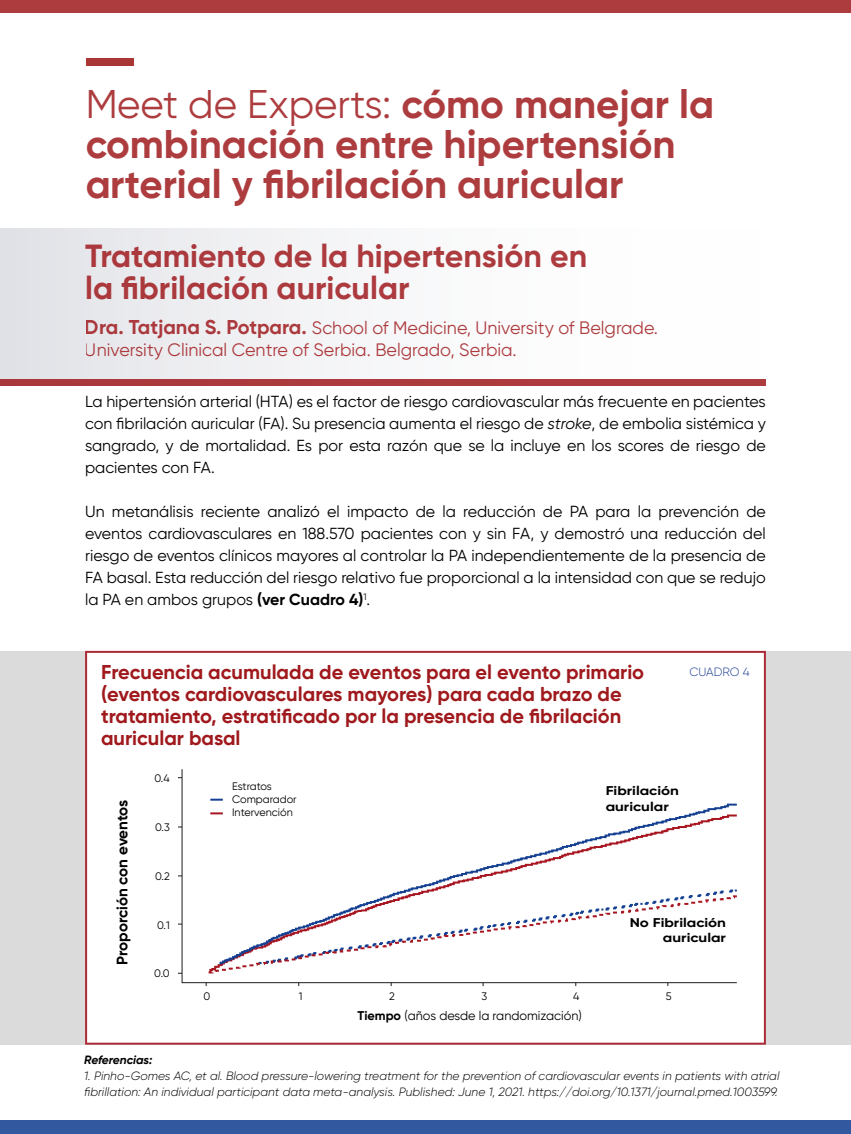
<style>
.page{position:relative;width:851px;height:1134px;background:#fff}
.page>*{position:absolute;margin:0;border:0;box-sizing:border-box;transform-origin:0 0}
.t1{font:700 40px/40px "Gilroy";color:#9f191d}
.t2{font:700 32px/32px "Gilroy";color:#9f191d}
.t3{font:700 20px/22px "Gilroy";color:#9f191d}
.t4{font:18px/21.6px "Gilroy";color:#9f191d}
.t5{font:16px/22px "Gilroy";color:#000;text-align:justify}
.t6{font:700 15.2px "Gilroy";letter-spacing:-.005em;color:#000}
.t7{font:700 12.6px/15.2px "Gilroy";color:#000;scale:1.2 1}
.t8{font:12.6px "Gilroy";color:#000}
.t9{font:italic 300 12px/16px "Gilroy";color:#000}
.t10{font:italic 700 12px "Gilroy";letter-spacing:-.005em;color:#000}
.t11{font:300 12px "Gilroy";color:#1e4193}
.t12{font:10.8px/13px "Gilroy";color:#000}
.s1{font-weight:400}
.s2{font-weight:700;font-size:20px}
.s3{font-style:italic}
.s4{font-weight:700}
</style>
<div class="page">
<div style="left:0;top:651px;width:850px;height:394px;background:#dbdbdb"></div>
<div style="left:85px;top:651px;width:680px;height:394px;background:#fff"></div>
<div style="left:181px;top:768px;width:556px;height:216px;background:#fff"></div>
<div style="left:208px;top:813px;width:530px;height:161px;background:#fff"></div>
<div style="left:218px;top:803px;width:520px;height:163px;background:#fff"></div>
<svg style="left:210px;top:799px;width:13px;height:2px"></svg>
<svg style="left:210px;top:812px;width:13px;height:2px"></svg>
<div style="left:0;top:228px;width:767px;height:157px;background:linear-gradient(to right,#e5e5ea,#fff)"></div>
<div style="left:0;top:380px;width:765px;height:6px;background:#ac3a3e"></div>
<div style="left:86px;top:58px;width:48px;height:7px;background:#a83634"></div>
<div style="left:0;top:0;width:850px;height:13px;background:#ad3c3f"></div>
<div style="left:0;top:1120px;width:850px;height:14px;background:#3258a0"></div>
<h1 class="t1" style="left:85px;top:84px;width:630px"><span class="s1">Meet de Experts:</span> cómo manejar la combinación entre hipertensión arterial y fibrilación auricular</h1>
<h2 class="t2" style="left:85px;top:240px;width:503px">Tratamiento de la hipertensión en la fibrilación auricular</h2>
<p class="t4" style="left:85px;top:317px;width:574px"><span class="s2">Dra. Tatjana S. Potpara.</span> School of Medicine, University of Belgrade.<br>University Clinical Centre of Serbia. Belgrado, Serbia.</p>
<p class="t5" style="left:85px;top:391px;width:682px">La hipertensión arterial (HTA) es el factor de riesgo cardiovascular más frecuente en pacientes con fibrilación auricular (FA). Su presencia aumenta el riesgo de <span class="s3">stroke</span>, de embolia sistémica y sangrado, y de mortalidad. Es por esta razón que se la incluye en los scores de riesgo de pacientes con FA.</p>
<p class="t5" style="left:85px;top:501px;width:682px">Un metanálisis reciente analizó el impacto de la reducción de PA para la prevención de eventos cardiovasculares en 188.570 pacientes con y sin FA, y demostró una reducción del riesgo de eventos clínicos mayores al controlar la PA independientemente de la presencia de FA basal. Esta reducción del riesgo relativo fue proporcional a la intensidad con que se redujo la PA en ambos grupos <span class="s4">(ver Cuadro 4)</span><sup>1</sup>.</p>
<p class="t3" style="left:101px;top:661px;width:544px">Frecuencia acumulada de eventos para el evento primario (eventos cardiovasculares mayores) para cada brazo de tratamiento, estratificado por la presencia de fibrilación auricular basal</p>
<p class="t11" style="left:689px;top:664px;width:62px">CUADRO 4</p>
<p class="t6" style="left:113px;top:964px;width:166px;rotate:-90deg">Proporción con eventos</p>
<p class="t12" style="left:154px;top:771px;width:17px">0.4</p>
<p class="t12" style="left:155px;top:820px;width:16px">0.3</p>
<p class="t12" style="left:155px;top:869px;width:16px">0.2</p>
<p class="t12" style="left:157px;top:918px;width:14px">0.1</p>
<p class="t12" style="left:154px;top:967px;width:17px">0.0</p>
<p class="t12" style="left:232px;top:779px;width:66px">Estratos<br>Comparador<br>Intervención</p>
<p class="t7" style="left:605px;top:783px;width:62px">Fibrilación auricular</p>
<p class="t7" style="left:629px;top:915px;width:82px;text-align:right">No Fibrilación auricular</p>
<p class="t12" style="left:203px;top:989px;width:8px">0</p>
<p class="t12" style="left:299px;top:989px;width:5px">1</p>
<p class="t12" style="left:389px;top:989px;width:7px">2</p>
<p class="t12" style="left:481px;top:989px;width:7px">3</p>
<p class="t12" style="left:573px;top:989px;width:8px">4</p>
<p class="t12" style="left:665px;top:989px;width:7px">5</p>
<p class="t8" style="left:357px;top:1008px;width:226px"><span class="s4">Tiempo</span> (años desde la randomización)</p>
<p class="t10" style="left:84px;top:1052px;width:69px">Referencias:</p>
<p class="t9" style="left:84px;top:1068px;width:696px">1. Pinho-Gomes AC, et al. Blood pressure-lowering treatment for the prevention of cardiovascular events in patients with atrial fibrillation: An individual participant data meta-analysis. Published: June 1, 2021. https://doi.org/10.1371/journal.pmed.1003599.</p>
</div>
